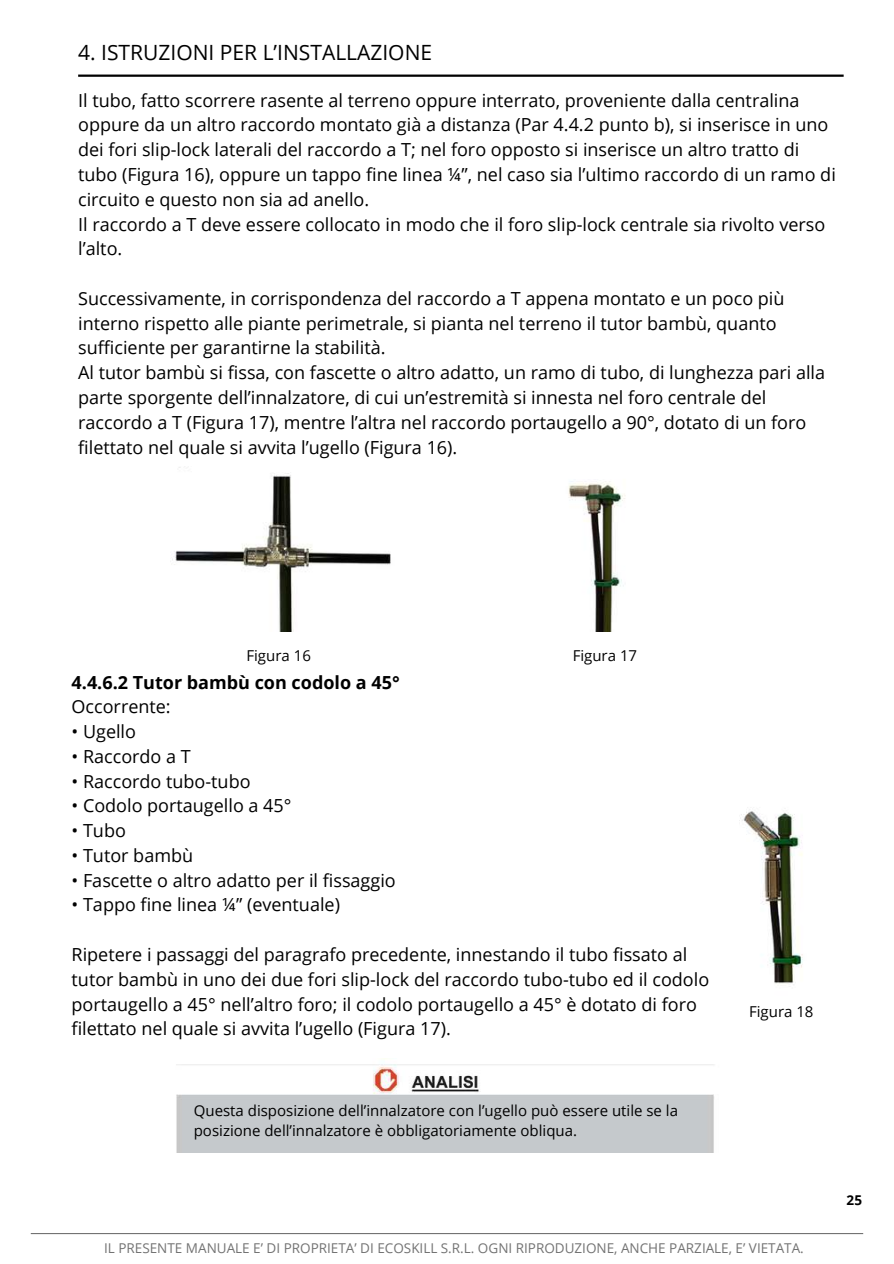
<style>
.page{position:relative;width:894px;height:1264px;background:#fff}
.page>*{position:absolute;margin:0;border:0;box-sizing:border-box;transform-origin:0 0}
.t1{font:21px "Open Sans";color:#000}
.t2{font:18px/24.8px "Open Sans";color:#000}
.t3{font:700 18px "Open Sans";color:#000}
.t4{font:15px/20.2px "Open Sans";color:#000}
.t5{font:13.5px "Open Sans";color:#737373}
.t6{font:700 13.5px "Open Sans";color:#000}
</style>
<div class="page">
<hr style="left:31px;top:1232px;width:831px;height:2px;background:#737373">
<hr style="left:78px;top:75px;width:765px;height:2px;background:#000">
<img style="left:176px;top:1058px;width:538px;height:94px">
<img style="left:172px;top:467px;width:453px;height:165px">
<img style="left:739px;top:811px;width:64px;height:174px">
<p class="t1" style="left:78px;top:37px;width:355px">4. ISTRUZIONI PER L’INSTALLAZIONE</p>
<p class="t2" style="left:78px;top:87px;width:759px">Il tubo, fatto scorrere rasente al terreno oppure interrato, proveniente dalla centralina oppure da un altro raccordo montato già a distanza (Par 4.4.2 punto b), si inserisce in uno dei fori slip-lock laterali del raccordo a T; nel foro opposto si inserisce un altro tratto di tubo (Figura 16), oppure un tappo fine linea ¼”, nel caso sia l’ultimo raccordo di un ramo di circuito e questo non sia ad anello.<br>Il raccordo a T deve essere collocato in modo che il foro slip-lock centrale sia rivolto verso l’alto.</p>
<p class="t2" style="left:78px;top:285px;width:748px">Successivamente, in corrispondenza del raccordo a T appena montato e un poco più interno rispetto alle piante perimetrale, si pianta nel terreno il tutor bambù, quanto sufficiente per garantirne la stabilità.<br>Al tutor bambù si fissa, con fascette o altro adatto, un ramo di tubo, di lunghezza pari alla parte sporgente dell’innalzatore, di cui un’estremità si innesta nel foro centrale del raccordo a T (Figura 17), mentre l’altra nel raccordo portaugello a 90°, dotato di un foro filettato nel quale si avvita l’ugello (Figura 16).</p>
<p class="t4" style="left:246px;top:645px;width:66px">Figura 16</p>
<p class="t4" style="left:572px;top:645px;width:66px">Figura 17</p>
<p class="t3" style="left:72px;top:669px;width:329px">4.4.6.2 Tutor bambù con codolo a 45°</p>
<p class="t2" style="left:72px;top:694px;width:101px">Occorrente:</p>
<p class="t2" style="left:72px;top:718px;width:66px">• Ugello</p>
<p class="t2" style="left:72px;top:743px;width:121px">• Raccordo a T</p>
<p class="t2" style="left:72px;top:768px;width:180px">• Raccordo tubo-tubo</p>
<p class="t2" style="left:72px;top:793px;width:221px">• Codolo portaugello a 45°</p>
<p class="t2" style="left:72px;top:817px;width:56px">• Tubo</p>
<p class="t2" style="left:72px;top:842px;width:123px">• Tutor bambù</p>
<p class="t2" style="left:72px;top:867px;width:325px">• Fascette o altro adatto per il fissaggio</p>
<p class="t2" style="left:72px;top:892px;width:270px">• Tappo fine linea ¼” (eventuale)</p>
<p class="t2" style="left:72px;top:941px;width:639px">Ripetere i passaggi del paragrafo precedente, innestando il tubo fissato al tutor bambù in uno dei due fori slip-lock del raccordo tubo-tubo ed il codolo portaugello a 45° nell’altro foro; il codolo portaugello a 45° è dotato di foro filettato nel quale si avvita l’ugello (Figura 17).</p>
<p class="t4" style="left:194px;top:1099px;width:485px">Questa disposizione dell’innalzatore con l’ugello può essere utile se la posizione dell’innalzatore è obbligatoriamente obliqua.</p>
<p class="t4" style="left:748px;top:1001px;width:66px">Figura 18</p>
<p class="t5" style="left:104px;top:1238px;width:701px">IL PRESENTE MANUALE E’ DI PROPRIETA’ DI ECOSKILL S.R.L. OGNI RIPRODUZIONE, ANCHE PARZIALE, E’ VIETATA.</p>
<p class="t6" style="left:846px;top:1190px;width:17px">25</p>
</div>
